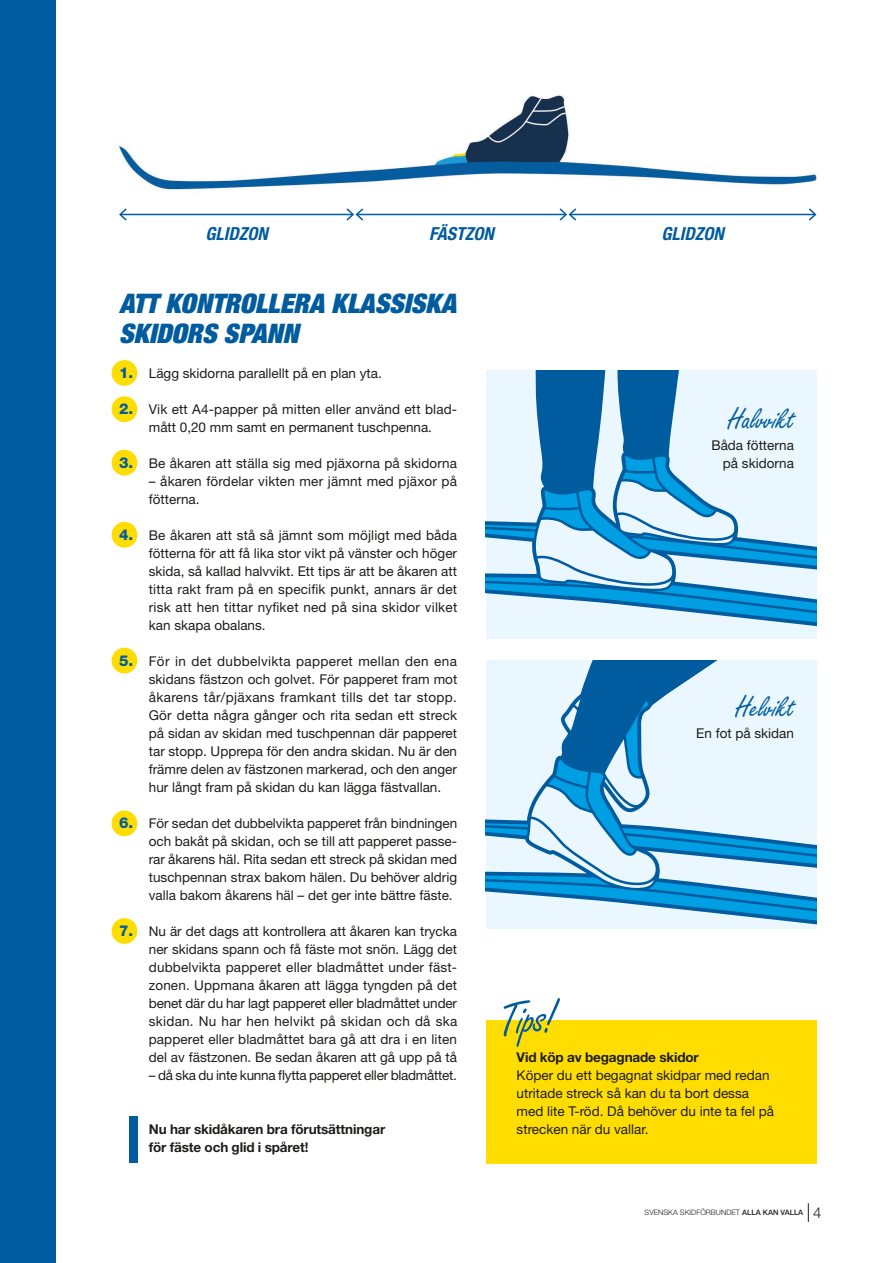
<style>
.page{position:relative;width:893px;height:1263px;background:#fff}
.page>*{position:absolute;margin:0;border:0;box-sizing:border-box;transform-origin:0 0}
.t1{font:46.35px "Freestyle Script Std";color:#005c9e}
.t2{font:30px "Freestyle Script Std";letter-spacing:-.02em;color:#005c9e}
.t3{font:italic 900 condensed 27px/30px "Helvetica Neue LT Std";color:#005c9e}
.t4{font:italic 700 condensed 18px "Helvetica Neue LT Std";color:#005c9e}
.t5{font:13.5px/18px "Helvetica Neue LT Std";color:#1d1d1b;text-align:justify}
.t6{font:700 13.5px/18px "Helvetica Neue LT Std";letter-spacing:-.01em;color:#1d1d1b}
.t7{font:13.5px "Helvetica Neue LT Std";letter-spacing:-.02em;color:#1d1d1b}
.t8{font:300 7.5px "Helvetica Neue LT Std";color:#1d1d1b}
.s1{font-weight:800;font-size:15px;color:#005c9e}
.s2{font-weight:500}
.s3{font-size:15px}
</style>
<div class="page">
<svg style="left:808px;top:1203px;width:1px;height:19px"></svg>
<svg style="left:486px;top:371px;width:330px;height:268px;background:#9bcae5"></svg>
<svg style="left:486px;top:661px;width:330px;height:268px;background:#a3cfe8"></svg>
<div style="left:112px;top:360px;width:25px;height:26px;background:#fd0;border-radius:50%"></div>
<div style="left:112px;top:396px;width:25px;height:26px;background:#fd0;border-radius:50%"></div>
<div style="left:112px;top:450px;width:25px;height:26px;background:#fd0;border-radius:50%"></div>
<div style="left:112px;top:522px;width:25px;height:26px;background:#fd0;border-radius:50%"></div>
<div style="left:112px;top:648px;width:25px;height:25px;background:#fd0;border-radius:50%"></div>
<div style="left:112px;top:810px;width:25px;height:26px;background:#fd0;border-radius:50%"></div>
<div style="left:112px;top:918px;width:25px;height:26px;background:#fd0;border-radius:50%"></div>
<div style="left:486px;top:1020px;width:330px;height:144px;background:#fd0"></div>
<div style="left:0;top:0;width:55px;height:1263px;background:#005c9e"></div>
<img style="left:119px;top:95px;width:699px;height:99px">
<hr style="left:120px;top:214px;width:233px;height:1px;background:#005c9e">
<svg style="left:119px;top:208px;width:9px;height:13px"></svg>
<hr style="left:357px;top:214px;width:209px;height:1px;background:#005c9e">
<svg style="left:345px;top:208px;width:20px;height:13px"></svg>
<hr style="left:570px;top:214px;width:245px;height:1px;background:#005c9e">
<svg style="left:558px;top:208px;width:20px;height:13px"></svg>
<svg style="left:807px;top:208px;width:10px;height:13px"></svg>
<div style="left:129px;top:1116px;width:8px;height:46px;background:#005c9e"></div>
<h3 class="t4" style="left:205px;top:223px;width:64px">GLIDZON</h3>
<h3 class="t4" style="left:429px;top:223px;width:66px">FÄSTZON</h3>
<h3 class="t4" style="left:661px;top:223px;width:64px">GLIDZON</h3>
<h3 class="t3" style="left:119px;top:288px;width:339px">ATT KONTROLLERA KLASSISKA<br>SKIDORS SPANN</h3>
<p class="t5" style="left:119px;top:364px;width:264px"><span class="s1">1.</span> Lägg skidorna parallellt på en plan yta.</p>
<p class="t5" style="left:119px;top:400px;width:340px;text-align:center"><span class="s1">2.</span> Vik ett A4-papper på mitten eller använd ett blad&shy;mått 0,20 mm samt en permanent tuschpenna.</p>
<p class="t5" style="left:119px;top:454px;width:340px"><span class="s1">3.</span> Be åkaren att ställa sig med pjäxorna på skidorna</p>
<p class="t5" style="left:149px;top:472px;width:310px">– åkaren fördelar vikten mer jämnt med pjäxor på fötterna.</p>
<p class="t5" style="left:149px;top:526px;width:310px;text-indent:-30px"><span class="s1">4.</span> Be åkaren att stå så jämnt som möjligt med båda fötterna för att få lika stor vikt på vänster och höger skida, så kallad halvvikt. Ett tips är att be åkaren att titta rakt fram på en specifik punkt, annars är det risk att hen tittar nyfiket ned på sina skidor vilket kan skapa obalans.</p>
<p class="t5" style="left:149px;top:652px;width:310px;text-indent:-30px"><span class="s1">5.</span> För in det dubbelvikta papperet mellan den ena skidans fästzon och golvet. För papperet fram mot åkarens tår/pjäxans framkant tills det tar stopp.<br>Gör detta några gånger och rita sedan ett streck på sidan av skidan med tuschpennan där papperet tar stopp. Upprepa för den andra skidan. Nu är den främre delen av fästzonen markerad, och den anger hur långt fram på skidan du kan lägga fästvallan.</p>
<p class="t5" style="left:149px;top:814px;width:310px;text-indent:-30px"><span class="s1">6.</span> För sedan det dubbelvikta papperet från bindningen och bakåt på skidan, och se till att papperet passe&shy;rar åkarens häl. Rita sedan ett streck på skidan med tuschpennan strax bakom hälen. Du behöver aldrig valla bakom åkarens häl – det ger inte bättre fäste.</p>
<p class="t5" style="left:149px;top:922px;width:310px;text-indent:-30px"><span class="s1">7.</span> Nu är det dags att kontrollera att åkaren kan trycka ner skidans spann och få fäste mot snön. Lägg det dubbelvikta papperet eller bladmåttet under fäst&shy;zonen. Uppmana åkaren att lägga tyngden på det benet där du har lagt papperet eller bladmåttet under skidan. Nu har hen helvikt på skidan och då ska papperet eller bladmåttet bara gå att dra i en liten del av fästzonen. Be sedan åkaren att gå upp på tå</p>
<p class="t7" style="left:149px;top:1067px;width:310px">– då ska du inte kunna flytta papperet eller bladmåttet.</p>
<p class="t6" style="left:149px;top:1120px;width:238px">Nu har skidåkaren bra förutsättningar för fäste och glid i spåret!</p>
<h2 class="t2" style="left:728px;top:401px;width:68px">Halvvikt</h2>
<p class="t5" style="left:711px;top:436px;width:84px;text-align:right">Båda fötterna på skidorna</p>
<h1 class="t1" style="left:496px;top:994px;width:60px;rotate:-6deg">Tips!</h1>
<h2 class="t2" style="left:736px;top:689px;width:60px">Helvikt</h2>
<p class="t5" style="left:696px;top:724px;width:99px">En fot på skidan</p>
<p class="t6" style="left:517px;top:1048px;width:184px">Vid köp av begagnade skidor</p>
<p class="t5" style="left:517px;top:1066px;width:259px;text-align:left">Köper du ett begagnat skidpar med redan utritade streck så kan du ta bort dessa med lite T-röd. Då behöver du inte ta fel på strecken när du vallar.</p>
<p class="t8" style="left:645px;top:1208px;width:178px">SVENSKA SKIDFÖRBUNDET <span class="s2">ALLA KAN VALLA</span> <span class="s3">4</span></p>
</div>
